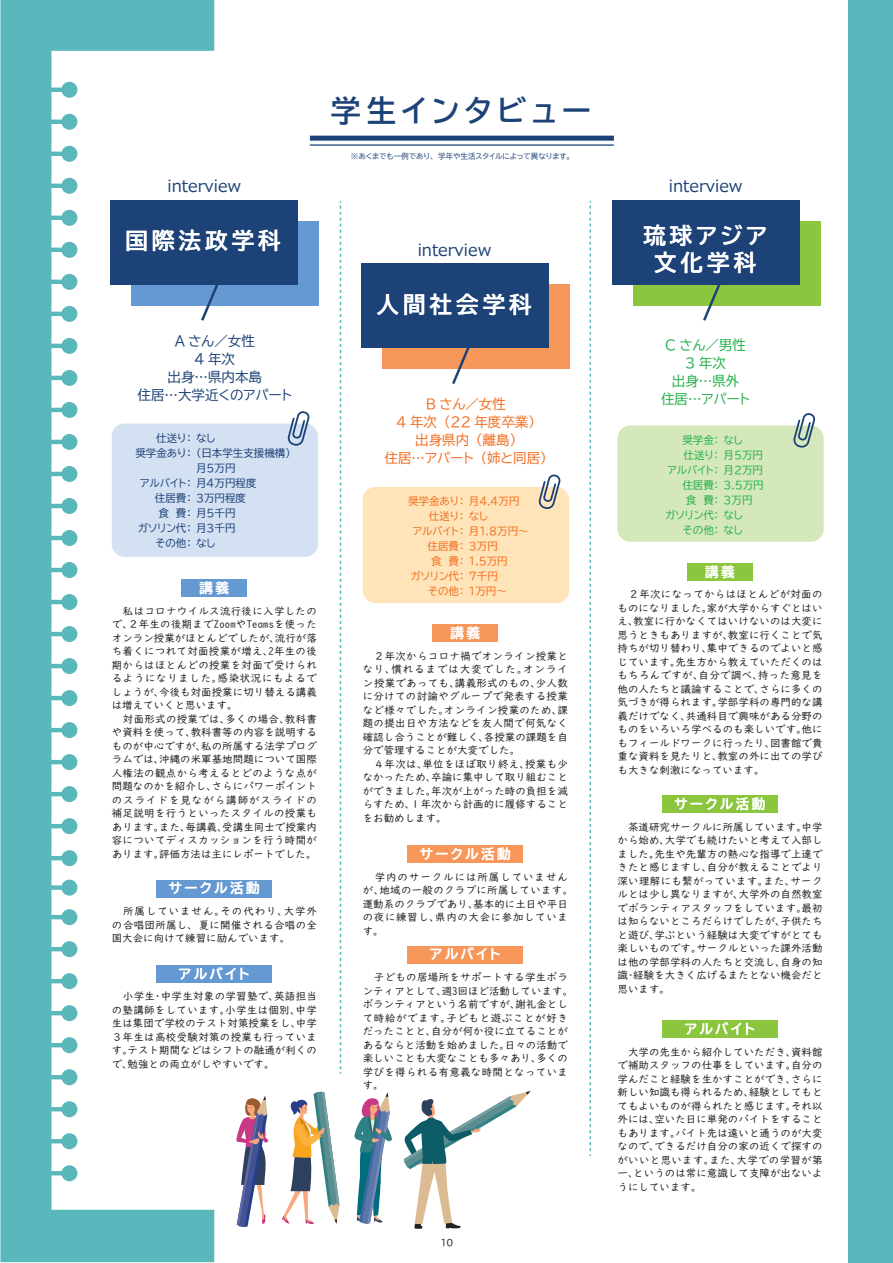
<style>
.page{position:relative;width:893px;height:1263px;background:#fff}
.page>*{position:absolute;margin:0;border:0;box-sizing:border-box;transform-origin:0 0}
.t1{font:30px "BIZ UDP Gothic Bold";letter-spacing:.18em;color:#1d4277}
.t2{font:22.5px/27px "BIZ UDP Gothic Bold";letter-spacing:.18em;color:#fff;text-align:center}
.t3{font:16.5px "Meiryo UI";color:#1d4277}
.t4{font:13.5px "BIZ UDP Gothic Bold";letter-spacing:.18em;color:#fff}
.t5{font:13.5px/18px "BIZ UDP Gothic";color:#f36e21;text-align:center}
.t6{font:13.5px/18px "BIZ UDP Gothic";color:#1d4277;text-align:center}
.t7{font:13.5px/18px "BIZ UDP Gothic";color:#23b24b;text-align:center}
.t8{font:10.5px/13.5px "UD Digi Kyokasho N R";color:#231f20;text-align:justify}
.t9{font:10.5px/13.5px "UD Digi Kyokasho N R";letter-spacing:.025em;color:#231f20}
.t10{font:10.5px/15px "BIZ UDP Gothic";color:#1d4277}
.t11{font:10.5px "BIZ UDP Gothic";color:#f36e21}
.t12{font:10.5px "BIZ UDP Gothic";color:#23b24b}
.t13{font:9px "BIZ UDP Gothic";color:#231f20}
.t14{font:7.5px "BIZ UDP Gothic";color:#1d4277}
</style>
<div class="page">
<svg style="left:0;top:0;width:214px;height:1262px"></svg>
<div style="left:849px;top:0;width:44px;height:1263px;background:#5ab8bc"></div>
<div style="left:181px;top:580px;width:66px;height:17px;background:#6599d1"></div>
<div style="left:112px;top:424px;width:206px;height:133px;background:#d4e1f2;border-radius:13px"></div>
<div style="left:633px;top:221px;width:188px;height:85px;background:#8bc63e"></div>
<div style="left:612px;top:200px;width:187px;height:84px;background:#1d4277"></div>
<svg style="left:701px;top:284px;width:24px;height:37px"></svg>
<div style="left:382px;top:284px;width:188px;height:85px;background:#f7975a"></div>
<div style="left:361px;top:263px;width:187px;height:85px;background:#1d4277"></div>
<svg style="left:452px;top:348px;width:18px;height:36px"></svg>
<div style="left:310px;top:136px;width:304px;height:5px;background:#1d4277"></div>
<hr style="left:310px;top:144px;width:304px;height:2px;background:#1d4277">
<svg style="left:340px;top:201px;width:1px;height:873px"></svg>
<svg style="left:589px;top:201px;width:2px;height:955px"></svg>
<svg style="left:286px;top:411px;width:25px;height:35px"></svg>
<div style="left:156px;top:880px;width:115px;height:17px;background:#6599d1"></div>
<div style="left:156px;top:965px;width:115px;height:17px;background:#6599d1"></div>
<div style="left:432px;top:625px;width:66px;height:17px;background:#f7975a"></div>
<div style="left:363px;top:487px;width:206px;height:116px;background:#fee4b8;border-radius:13px"></div>
<svg style="left:538px;top:474px;width:23px;height:35px"></svg>
<div style="left:407px;top:846px;width:115px;height:17px;background:#f7975a"></div>
<div style="left:407px;top:946px;width:115px;height:17px;background:#f7975a"></div>
<div style="left:687px;top:563px;width:65px;height:17px;background:#8bc63e"></div>
<div style="left:617px;top:425px;width:207px;height:117px;background:#d5e8bb;border-radius:13px"></div>
<svg style="left:791px;top:413px;width:26px;height:35px"></svg>
<div style="left:662px;top:796px;width:115px;height:17px;background:#8bc63e"></div>
<div style="left:662px;top:1020px;width:115px;height:18px;background:#8bc63e"></div>
<svg style="left:236px;top:1096px;width:33px;height:131px"></svg>
<svg style="left:354px;top:1092px;width:38px;height:132px"></svg>
<svg style="left:282px;top:1092px;width:57px;height:132px"></svg>
<svg style="left:404px;top:1091px;width:127px;height:138px"></svg>
<div style="left:132px;top:221px;width:187px;height:85px;background:#6599d1"></div>
<div style="left:110px;top:200px;width:187px;height:84px;background:#1d4277"></div>
<svg style="left:199px;top:284px;width:25px;height:40px"></svg>
<h3 class="t3" style="left:168px;top:174px;width:75px">interview</h3>
<h1 class="t1" style="left:331px;top:95px;width:262px">学生インタビュー</h1>
<p class="t14" style="left:351px;top:152px;width:222px">※あくまでも一例であり、学年や生活スタイルによって異なります。</p>
<h2 class="t2" style="left:126px;top:227px;width:157px">国際法政学科</h2>
<p class="t6" style="left:138px;top:332px;width:156px">A さん／女性<br>4 年次<br>出身…県内本島<br>住居…大学近くのアパート</p>
<p class="t10" style="left:135px;top:430px;width:157px;text-indent:21px">仕送り：なし　<br>奨学金あり：（日本学生支援機構）</p>
<p class="t10" style="left:140px;top:475px;width:125px">アルバイト：月4万円程度　</p>
<p class="t10" style="left:155px;top:490px;width:93px">住居費： 3万円程度</p>
<p class="t10" style="left:158px;top:505px;width:79px">食　費：月5千円</p>
<p class="t10" style="left:138px;top:520px;width:99px">ガソリン代：月3千円</p>
<p class="t10" style="left:156px;top:535px;width:61px">その他：なし</p>
<p class="t10" style="left:196px;top:460px;width:41px">月5万円</p>
<p class="t4" style="left:199px;top:581px;width:31px">講義</p>
<p class="t8" style="left:112px;top:604px;width:207px;text-indent:11px">私はコロナウイルス流行後に入学したので、２年生の後期までZoomやTeamsを使ったオンラン授業がほとんどでしたが、流行が落ち着くにつれて対面授業が増え、2年生の後期からはほとんどの授業を対面で受けられるようになりました。感染状況にもよるでしょうが、今後も対面授業に切り替える講義は増えていくと思います。</p>
<p class="t8" style="left:112px;top:712px;width:207px;text-indent:11px">対面形式の授業では、多くの場合、教科書や資料を使って、教科書等の内容を説明するものが中心ですが、私の所属する法学プログラムでは、沖縄の米軍基地問題について国際人権法の観点から考えるとどのような点が問題なのかを紹介し、さらにパワーポイントのスライドを見ながら講師がスライドの補足説明を行うといったスタイルの授業もあります。また、毎講義、受講生同士で授業内容についてディスカッションを行う時間があります。評価方法は主にレポートでした。</p>
<p class="t4" style="left:169px;top:881px;width:92px">サークル活動</p>
<p class="t8" style="left:112px;top:904px;width:207px;text-indent:11px">所属していません。その代わり、大学外の合唱団所属し、夏に開催される合唱の全国大会に向けて練習に励んでいます。</p>
<p class="t4" style="left:179px;top:967px;width:72px">アルバイト</p>
<p class="t8" style="left:112px;top:990px;width:207px;text-indent:11px">小学生・中学生対象の学習塾で、英語担当の塾講師をしています。小学生は個別、中学生は集団で学校のテスト対策授業をし、中学３年生は高校受験対策の授業も行っています。テスト期間などはシフトの融通が利くので、勉強との両立がしやすいです。</p>
<h3 class="t3" style="left:418px;top:238px;width:75px">interview</h3>
<h2 class="t2" style="left:376px;top:291px;width:157px">人間社会学科</h2>
<p class="t5" style="left:384px;top:395px;width:164px">B さん／女性<br>4 年次（22 年度卒業）<br>出身県内（離島）<br>住居…アパート（姉と同居）</p>
<p class="t11" style="left:408px;top:496px;width:113px">奨学金あり：月4.4万円</p>
<p class="t11" style="left:429px;top:511px;width:61px">仕送り：なし</p>
<p class="t11" style="left:413px;top:526px;width:124px">アルバイト：月1.8万円～　</p>
<p class="t11" style="left:428px;top:541px;width:72px">住居費： 3万円</p>
<p class="t11" style="left:431px;top:556px;width:78px">食　費： 1.5万円</p>
<p class="t11" style="left:411px;top:571px;width:96px">ガソリン代： 7千円　</p>
<p class="t11" style="left:428px;top:586px;width:80px">その他： 1万円～</p>
<p class="t4" style="left:450px;top:626px;width:31px">講義</p>
<p class="t8" style="left:363px;top:649px;width:207px;text-indent:11px">２年次からコロナ禍でオンライン授業となり、慣れるまでは大変でした。オンライン授業であっても、講義形式のもの、少人数に分けての討論やグループで発表する授業など様々でした。オンライン授業のため、課題の提出日や方法などを友人間で何気なく確認し合うことが難しく、各授業の課題を自分で管理することが大変でした。</p>
<p class="t8" style="left:363px;top:757px;width:207px;text-indent:11px">４年次は、単位をほぼ取り終え、授業も少なかったため、卒論に集中して取り組むことができました。年次が上がった時の負担を減らすため、１年次から計画的に履修することをお勧めします。</p>
<p class="t4" style="left:420px;top:847px;width:92px">サークル活動</p>
<p class="t9" style="left:363px;top:870px;width:212px;text-indent:12px">学内のサークルには所属していませんが、地域の一般のクラブに所属しています。運動系のクラブであり、基本的に土日や平日の夜に練習し、県内の大会に参加しています。</p>
<p class="t4" style="left:430px;top:947px;width:72px">アルバイト</p>
<p class="t8" style="left:363px;top:970px;width:212px;text-align:left;text-indent:11px">子どもの居場所をサポートする学生ボランティアとして、週3回ほど活動しています。ボランティアという名前ですが、謝礼金として時給がでます。子どもと遊ぶことが好きだったことと、自分が何か役に立てることがあるならと活動を始めました。日々の活動で楽しいことも大変なことも多々あり、多くの学びを得られる有意義な時間となっています。</p>
<p class="t13" style="left:441px;top:1238px;width:14px">10</p>
<h3 class="t3" style="left:669px;top:175px;width:75px">interview</h3>
<h2 class="t2" style="left:643px;top:222px;width:125px">琉球アジア文化学科</h2>
<p class="t7" style="left:661px;top:336px;width:91px">C さん／男性<br>3 年次<br>出身…県外<br>住居…アパート</p>
<p class="t12" style="left:682px;top:434px;width:62px">奨学金：なし</p>
<p class="t12" style="left:684px;top:449px;width:81px">仕送り：月5万円</p>
<p class="t12" style="left:667px;top:464px;width:97px">アルバイト：月2万円</p>
<p class="t12" style="left:682px;top:479px;width:90px">住居費： 3.5万円　</p>
<p class="t12" style="left:686px;top:494px;width:75px">食　費： 3万円　</p>
<p class="t12" style="left:665px;top:509px;width:79px">ガソリン代：なし</p>
<p class="t12" style="left:683px;top:524px;width:75px">その他：なし　　</p>
<p class="t4" style="left:705px;top:565px;width:31px">講義</p>
<p class="t8" style="left:617px;top:588px;width:207px;text-indent:11px">２年次になってからはほとんどが対面のものになりました。家が大学からすぐとはいえ、教室に行かなくてはいけないのは大変に思うときもありますが、教室に行くことで気持ちが切り替わり、集中できるのでよいと感じています。先生方から教えていただくのはもちろんですが、自分で調べ、持った意見を他の人たちと議論することで、さらに多くの気づきが得られます。学部学科の専門的な講義だけでなく、共通科目で興味がある分野のものをいろいろ学べるのも楽しいです。他にもフィールドワークに行ったり、図書館で貴重な資料を見たりと、教室の外に出ての学びも大きな刺激になっています。</p>
<p class="t4" style="left:674px;top:797px;width:92px">サークル活動</p>
<p class="t8" style="left:617px;top:820px;width:207px;text-indent:11px">茶道研究サークルに所属しています。中学から始め、大学でも続けたいと考えて入部しました。先生や先輩方の熱心な指導で上達できたと感じますし、自分が教えることでより深い理解にも繋がっています。また、サークルとは少し異なりますが、大学外の自然教室でボランティアスタッフをしています。最初は知らないところだらけでしたが、子供たちと遊び、学ぶという経験は大変ですがとても楽しいものです。サークルといった課外活動は他の学部学科の人たちと交流し、自身の知識・経験を大きく広げるまたとない機会だと思います。</p>
<p class="t4" style="left:685px;top:1022px;width:72px">アルバイト</p>
<p class="t8" style="left:617px;top:1045px;width:207px;text-indent:11px">大学の先生から紹介していただき、資料館で補助スタッフの仕事をしています。自分の学んだこと経験を生かすことができ、さらに新しい知識も得られるため、経験としてもとてもよいものが得られたと感じます。それ以外には、空いた日に単発のバイトをすることもあります。バイト先は遠いと通うのが大変なので、できるだけ自分の家の近くで探すのがいいと思います。また、大学での学習が第一、というのは常に意識して支障が出ないようにしています。</p>
</div>
